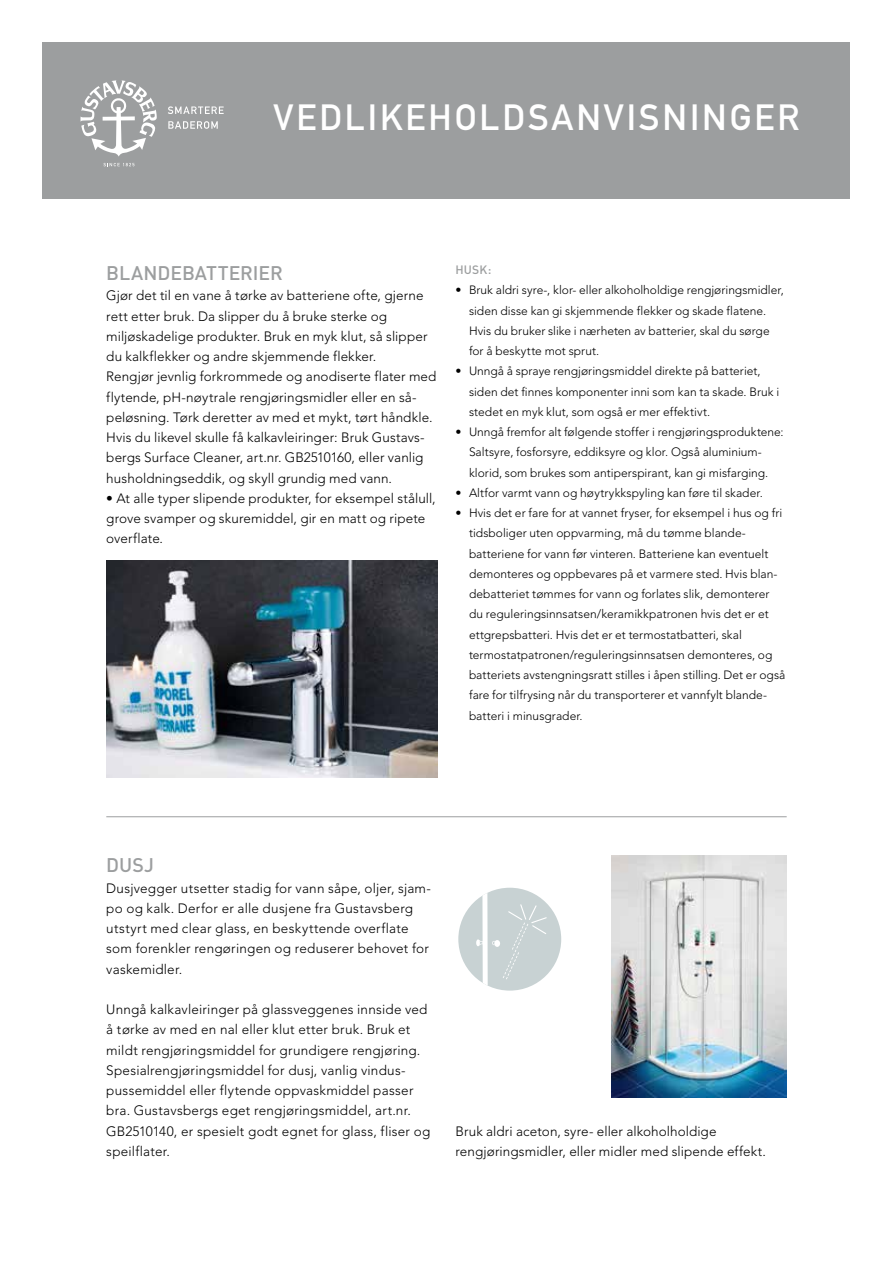
<style>
.page{position:relative;width:893px;height:1263px;background:#fff}
.page>*{position:absolute;margin:0;border:0;box-sizing:border-box;transform-origin:0 0}
.t1{font:36px "DIN Mittelschrift";letter-spacing:.08em;color:#fff}
.t2{font:500 19.5px "DIN";letter-spacing:-.005em;color:#9c9e9f}
.t3{font:300 13.5px/20.2px "Avenir";letter-spacing:.01em;color:#000}
.t4{font:300 12px/20.2px "Avenir";color:#000}
.t5{font:500 12px "DIN";color:#9c9e9f}
</style>
<div class="page">
<hr style="left:106px;top:816px;width:681px;height:1px;background:#9c9e9f">
<div style="left:458px;top:888px;width:103px;height:102px;background:#c8d2d3;border-radius:50%"></div>
<div style="left:494px;top:940px;width:6px;height:7px;background:#fff;border-radius:50%"></div>
<svg style="left:476px;top:893px;width:20px;height:93px"></svg>
<svg style="left:503px;top:904px;width:44px;height:75px"></svg>
<img style="left:106px;top:560px;width:331px;height:218px">
<div style="left:43px;top:43px;width:807px;height:156px;background:#9c9e9f"></div>
<img style="left:611px;top:856px;width:176px;height:241px">
<svg style="left:80px;top:80px;width:77px;height:77px"></svg>
<svg style="left:103px;top:163px;width:31px;height:3px"></svg>
<svg style="left:168px;top:106px;width:56px;height:8px"></svg>
<svg style="left:168px;top:121px;width:50px;height:8px"></svg>
<h1 class="t1" style="left:274px;top:96px;width:24px">VED</h1>
<h1 class="t1" style="left:345px;top:96px;width:182px">LIKEHOLDSA</h1>
<h1 class="t1" style="left:576px;top:96px;width:177px">NVISNINGER</h1>
<h2 class="t2" style="left:106px;top:261px;width:178px">BLANDEBATTERIER</h2>
<p class="t3" style="left:106px;top:286px;width:332px">Gjør det til en vane å tørke av batteriene ofte, gjerne rett etter bruk. Da slipper du å bruke sterke og miljøskadelige produkter. Bruk en myk klut, så slipper du kalkflekker og andre skjemmende flekker.<br>Rengjør jevnlig forkrommede og anodiserte flater med flytende, pH-nøytrale rengjøringsmidler eller en så&shy;peløsning. Tørk deretter av med et mykt, tørt håndkle.<br>Hvis du likevel skulle få kalkavleiringer: Bruk Gustavs&shy;bergs Surface Cleaner, art.nr. GB2510160, eller vanlig husholdningseddik, og skyll grundig med vann.</p>
<p class="t3" style="left:106px;top:488px;width:331px">• At alle typer slipende produkter, for eksempel stålull, grove svamper og skuremiddel, gir en matt og ripete overflate.</p>
<p class="t5" style="left:455px;top:262px;width:37px">HUSK:</p>
<p class="t4" style="left:469px;top:280px;width:316px;text-indent:-14px">• Bruk aldri syre-, klor- eller alkoholholdige rengjøringsmidler, siden disse kan gi skjemmende flekker og skade flatene.<br>Hvis du bruker slike i nærheten av batterier, skal du sørge for å beskytte mot sprut.</p>
<p class="t4" style="left:469px;top:361px;width:312px;text-indent:-14px">• Unngå å spraye rengjøringsmiddel direkte på batteriet, siden det finnes komponenter inni som kan ta skade. Bruk i stedet en myk klut, som også er mer effektivt.</p>
<p class="t4" style="left:469px;top:422px;width:316px;text-indent:-14px">• Unngå fremfor alt følgende stoffer i rengjøringsproduktene:<br>Saltsyre, fosforsyre, eddiksyre og klor. Også aluminium&shy;klorid, som brukes som antiperspirant, kan gi misfarging.</p>
<p class="t4" style="left:455px;top:483px;width:309px">• Altfor varmt vann og høytrykkspyling kan føre til skader.</p>
<p class="t4" style="left:469px;top:503px;width:318px;text-indent:-14px">• Hvis det er fare for at vannet fryser, for eksempel i hus og fri tidsboliger uten oppvarming, må du tømme blande&shy;batteriene for vann før vinteren. Batteriene kan eventuelt demonteres og oppbevares på et varmere sted. Hvis blan&shy;debatteriet tømmes for vann og forlates slik, demonterer du reguleringsinnsatsen/keramikkpatronen hvis det er et ettgrepsbatteri. Hvis det er et termostatbatteri, skal termostatpatronen/reguleringsinnsatsen demonteres, og batteriets avstengningsratt stilles i åpen stilling. Det er også fare for tilfrysing når du transporterer et vannfylt blande&shy;batteri i minusgrader.</p>
<h2 class="t2" style="left:106px;top:853px;width:49px">DUSJ</h2>
<p class="t3" style="left:106px;top:878px;width:326px">Dusjvegger utsetter stadig for vann såpe, oljer, sjam&shy;po og kalk. Derfor er alle dusjene fra Gustavsberg utstyrt med clear glass, en beskyttende overflate som forenkler rengøringen og reduserer behovet for vaskemidler.</p>
<p class="t3" style="left:106px;top:999px;width:325px">Unngå kalkavleiringer på glassveggenes innside ved å tørke av med en nal eller klut etter bruk. Bruk et mildt rengjøringsmiddel for grundigere rengjøring.<br>Spesialrengjøringsmiddel for dusj, vanlig vindus&shy;pussemiddel eller flytende oppvaskmiddel passer bra. Gustavsbergs eget rengjøringsmiddel, art.nr.<br>GB2510140, er spesielt godt egnet for glass, fliser og speilflater.</p>
<p class="t3" style="left:455px;top:1121px;width:312px">Bruk aldri aceton, syre- eller alkoholholdige rengjøringsmidler, eller midler med slipende effekt.</p>
</div>
